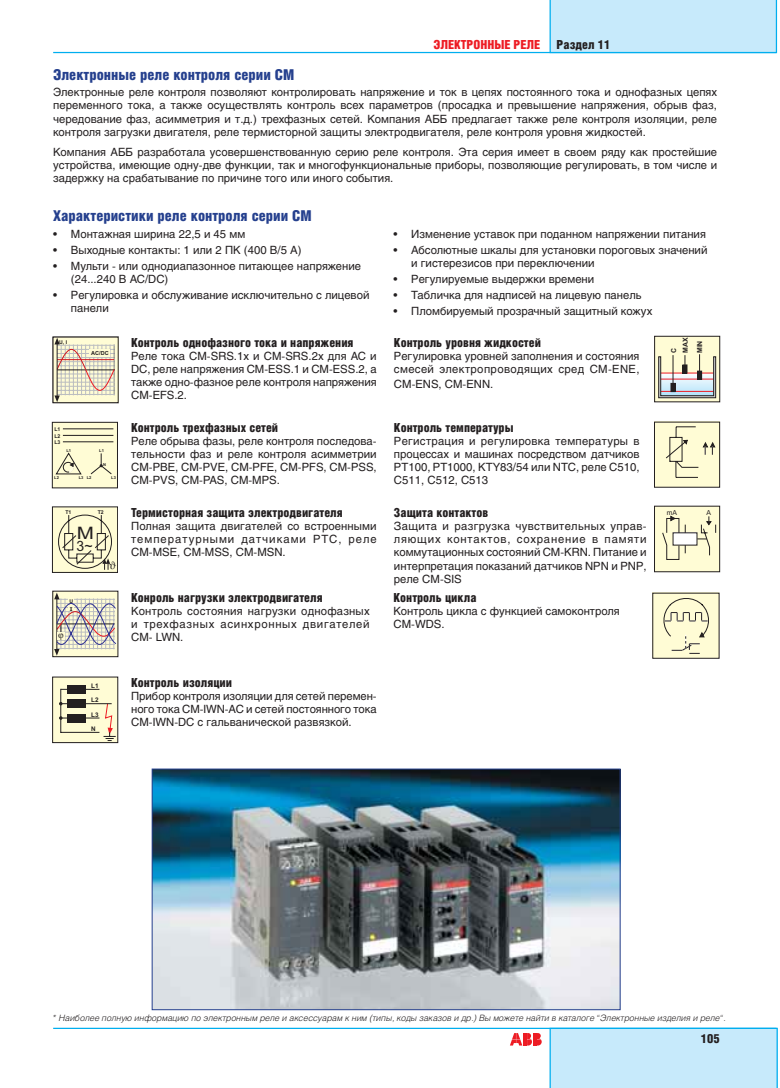
<style>
.page{position:relative;width:780px;height:1088px;background:#fff}
.page>*{position:absolute;margin:0;border:0;box-sizing:border-box;transform-origin:0 0}
.t1{font:17.12px "Arial";color:#231f20;scale:1.2 1}
.t2{font:900 15px "Helios Cond";color:#25408e}
.t3{font:14.25px "Arial";color:#231f20}
.t4{font:900 12.5px "Helios Cond";color:#231f20}
.t5{font:900 12.5px "Helios Cond";color:#ed1c24}
.t6{font:11.25px/13.1px "Helios";color:#231f20;text-align:justify}
.t7{font:italic 300 8.75px "Helios";color:#231f20}
.t8{font:700 6.88px/11.9px "Arial";color:#231f20}
.t9{font:6.88px "Arial";color:#231f20}
.t10{font:700 6.38px "Arial";color:#231f20}
.t11{font:700 5.62px "Arial";color:#231f20}
.t12{font:700 5.12px/6.1px "Arial";color:#231f20;text-align:justify}
.t13{font:700 4px "Arial";color:#231f20}
.s1{font-family:"Verdana"}
</style>
<div class="page">
<div style="left:549px;top:1028px;width:228px;height:60px;background:#c7eafb"></div>
<hr style="left:53px;top:1028px;width:723px;height:1px;background:#00aeef">
<hr style="left:53px;top:52px;width:723px;height:1px;background:#00aeef">
<div style="left:549px;top:0;width:228px;height:53px;background:#c7eafb"></div>
<svg style="left:510px;top:1033px;width:31px;height:12px"></svg>
<img style="left:154px;top:771px;width:464px;height:237px">
<div style="left:152px;top:769px;width:468px;height:241px;border:1px solid #25408e"></div>
<div style="left:53px;top:337px;width:65px;height:66px;border:1px solid #231f20"></div>
<svg style="left:54px;top:338px;width:61px;height:64px;background:#dfd6bf"></svg>
<div style="left:90px;top:349px;width:20px;height:8px;background:#fffcd5"></div>
<div style="left:52px;top:422px;width:65px;height:66px;background:#fffcd5"></div>
<div style="left:52px;top:422px;width:66px;height:66px;border:1px solid #231f20"></div>
<svg style="left:55px;top:428px;width:59px;height:47px"></svg>
<div style="left:53px;top:677px;width:65px;height:65px;background:#fffcd5"></div>
<div style="left:52px;top:677px;width:66px;height:66px;border:1px solid #231f20"></div>
<hr style="left:61px;top:689px;width:38px;height:1px;background:#231f20">
<hr style="left:61px;top:717px;width:38px;height:1px;background:#231f20">
<hr style="left:61px;top:732px;width:38px;height:1px;background:#231f20">
<hr style="left:60px;top:689px;width:1px;height:44px;background:#231f20">
<div style="left:67px;top:699px;width:18px;height:9px;background:#231f20"></div>
<div style="left:67px;top:685px;width:18px;height:8px;background:#231f20"></div>
<div style="left:67px;top:714px;width:18px;height:8px;background:#231f20"></div>
<svg style="left:103px;top:704px;width:13px;height:37px"></svg>
<hr style="left:61px;top:703px;width:51px;height:1px;background:#231f20">
<div style="left:52px;top:591px;width:66px;height:66px;border:1px solid #231f20"></div>
<div style="left:52px;top:507px;width:66px;height:65px;background:#fffcd5"></div>
<div style="left:52px;top:506px;width:66px;height:67px;border:1px solid #231f20"></div>
<div style="left:654px;top:506px;width:65px;height:66px;background:#fffcd5"></div>
<div style="left:654px;top:506px;width:66px;height:66px;border:1px solid #231f20"></div>
<svg style="left:662px;top:515px;width:54px;height:45px"></svg>
<div style="left:654px;top:336px;width:65px;height:66px;background:#fffcd5"></div>
<div style="left:654px;top:336px;width:66px;height:66px;border:1px solid #231f20"></div>
<svg style="left:658px;top:354px;width:58px;height:44px"></svg>
<div style="left:652px;top:592px;width:66px;height:66px;background:#fffcd5"></div>
<svg style="left:663px;top:598px;width:46px;height:56px"></svg>
<div style="left:654px;top:422px;width:65px;height:65px;background:#fffcd5"></div>
<div style="left:654px;top:422px;width:66px;height:65px;border:1px solid #231f20"></div>
<svg style="left:666px;top:426px;width:50px;height:52px"></svg>
<svg style="left:54px;top:593px;width:63px;height:63px;background:#d4cfc0"></svg>
<svg style="left:58px;top:514px;width:54px;height:56px"></svg>
<p class="t5" style="left:433px;top:40px;width:108px">ЭЛЕКТРОННЫЕ РЕЛЕ</p>
<p class="t4" style="left:556px;top:40px;width:55px">Раздел 11</p>
<p class="t2" style="left:53px;top:69px;width:243px">Электронные реле контроля серии СМ</p>
<p class="t6" style="left:53px;top:87px;width:665px">Электронные реле контроля позволяют контролировать напряжение и ток в цепях постоянного тока и однофазных цепях переменного тока, а также осуществлять контроль всех параметров (просадка и превышение напряжения, обрыв фаз, чередование фаз, асимметрия и т.д.) трехфазных сетей. Компания АББ предлагает также реле контроля изоляции, реле контроля загрузки двигателя, реле термисторной защиты электродвигателя, реле контроля уровня жидкостей.</p>
<p class="t6" style="left:53px;top:146px;width:665px">Компания АББ разработала усовершенствованную серию реле контроля. Эта серия имеет в своем ряду как простейшие устройства, имеющие одну-две функции, так и многофункциональные приборы, позволяющие регулировать, в том числе и задержку на срабатывание по причине того или иного события.</p>
<p class="t2" style="left:53px;top:211px;width:260px">Характеристики реле контроля серии СМ</p>
<p class="t6" style="left:53px;top:229px;width:193px">• Монтажная ширина 22,5 и 45 мм</p>
<p class="t6" style="left:53px;top:245px;width:250px">• Выходные контакты: 1 или 2 ПК (400 В/5 А)</p>
<p class="t6" style="left:71px;top:260px;width:291px;text-indent:-18px">• Мульти - или однодиапазонное питающее напряжение (24...240 В AC/DC)</p>
<p class="t6" style="left:71px;top:290px;width:300px;text-indent:-18px">• Регулировка и обслуживание исключительно с лицевой панели</p>
<p class="t12" style="left:59px;top:339px;width:10px">U, I</p>
<p class="t11" style="left:91px;top:350px;width:19px">AC/DC</p>
<p class="t12" style="left:54px;top:427px;width:8px">L1<br>L2<br>L3</p>
<p class="t13" style="left:66px;top:448px;width:6px">L1</p>
<p class="t13" style="left:99px;top:448px;width:6px">L1</p>
<p class="t13" style="left:103px;top:462px;width:4px">N</p>
<p class="t13" style="left:54px;top:475px;width:6px">L2</p>
<p class="t13" style="left:111px;top:475px;width:6px">L3</p>
<p class="t13" style="left:79px;top:475px;width:14px">L3 L2</p>
<p class="t12" style="left:65px;top:509px;width:8px">T1</p>
<p class="t12" style="left:98px;top:509px;width:8px">T2</p>
<p class="t1" style="left:77px;top:523px;width:16px">M</p>
<p class="t3" style="left:77px;top:538px;width:17px">3~</p>
<p class="t12" style="left:70px;top:597px;width:5px;line-height:8.5px">U<br><span class="s1">I</span></p>
<p class="t10" style="left:91px;top:682px;width:9px">L1</p>
<p class="t10" style="left:91px;top:696px;width:9px">L2</p>
<p class="t10" style="left:91px;top:711px;width:9px">L3</p>
<p class="t10" style="left:91px;top:725px;width:6px">N</p>
<p class="t4" style="left:131px;top:338px;width:224px">Контроль однофазного тока и напряжения</p>
<p class="t6" style="left:131px;top:351px;width:247px">Реле тока CM-SRS.1х и CM-SRS.2x для АС и DC, реле напряжения CM-ESS.1 и CM-ESS.2, а также одно-фазное реле контроля напряжения CM-EFS.2.</p>
<p class="t4" style="left:131px;top:423px;width:149px">Контроль трехфазных сетей</p>
<p class="t6" style="left:131px;top:436px;width:247px">Реле обрыва фазы, реле контроля последова&shy;тельности фаз и реле контроля асимметрии CM-РВЕ, CM-PVE, СМ-PFE, CM-PFS, CM-PSS, CM-PVS, CM-PAS, CM-MPS.</p>
<p class="t4" style="left:131px;top:508px;width:213px">Термисторная защита электродвигателя</p>
<p class="t6" style="left:131px;top:521px;width:247px">Полная защита двигателей со встроенными температурными датчиками РТС, реле CM-MSE, CM-MSS, CM-MSN.</p>
<p class="t4" style="left:131px;top:593px;width:193px">Конроль нагрузки электродвигателя</p>
<p class="t6" style="left:131px;top:606px;width:240px">Контроль состояния нагрузки однофазных и трехфазных асинхронных двигателей CM- LWN.</p>
<p class="t4" style="left:131px;top:678px;width:102px">Контроль изоляции</p>
<p class="t6" style="left:131px;top:691px;width:247px">Прибор контроля изоляции для сетей перемен&shy;ного тока CM-IWN-AC и сетей постоянного тока CM-IWN-DC с гальванической развязкой.</p>
<p class="t6" style="left:393px;top:229px;width:314px">• Изменение уставок при поданном напряжении питания</p>
<p class="t6" style="left:411px;top:245px;width:298px;text-indent:-18px">• Абсолютные шкалы для установки пороговых значений и гистерезисов при переключении</p>
<p class="t6" style="left:393px;top:274px;width:202px">• Регулируемые выдержки времени</p>
<p class="t6" style="left:393px;top:290px;width:249px">• Табличка для надписей на лицевую панель</p>
<p class="t6" style="left:393px;top:306px;width:260px">• Пломбируемый прозрачный защитный кожух</p>
<p class="t4" style="left:394px;top:338px;width:148px">Контроль уровня жидкостей</p>
<p class="t6" style="left:394px;top:351px;width:247px">Регулировка уровней заполнения и состояния смесей электропроводящих сред CM-ENE,</p>
<p class="t6" style="left:394px;top:379px;width:101px">CM-ENS, CM-ENN.</p>
<p class="t4" style="left:394px;top:423px;width:121px">Контроль температуры</p>
<p class="t6" style="left:394px;top:436px;width:247px">Регистрация и регулировка температуры в процессах и машинах посредством датчиков РТ100, РТ1000, KTY83/54 или NTC, реле С510, С511, С512, С513</p>
<p class="t4" style="left:394px;top:508px;width:96px">Защита контактов</p>
<p class="t6" style="left:394px;top:521px;width:254px">Защита и разгрузка чувствительных управ&shy;ляющих контактов, сохранение в памяти коммутационных состояний CM-KRN. Питание и интерпретация показаний датчиков NPN и PNP, реле CM-SIS</p>
<p class="t4" style="left:393px;top:593px;width:84px">Контроль цикла</p>
<p class="t6" style="left:393px;top:606px;width:228px">Контроль цикла с функцией самоконтроля<br>CM-WDS.</p>
<p class="t8" style="left:667px;top:353px;width:17px;rotate:-90deg">C<br>MAX</p>
<p class="t8" style="left:693px;top:353px;width:14px;rotate:-90deg">MIN</p>
<p class="t9" style="left:666px;top:509px;width:12px">mA</p>
<p class="t9" style="left:706px;top:509px;width:6px">A</p>
<p class="t7" style="left:53px;top:1015px;width:674px">* Наиболее полную информацию по электронным реле и аксессуарам к ним (типы, коды заказов и др.) Вы можете найти в каталоге “Электронные изделия и реле“.</p>
<p class="t4" style="left:701px;top:1034px;width:20px">105</p>
</div>
